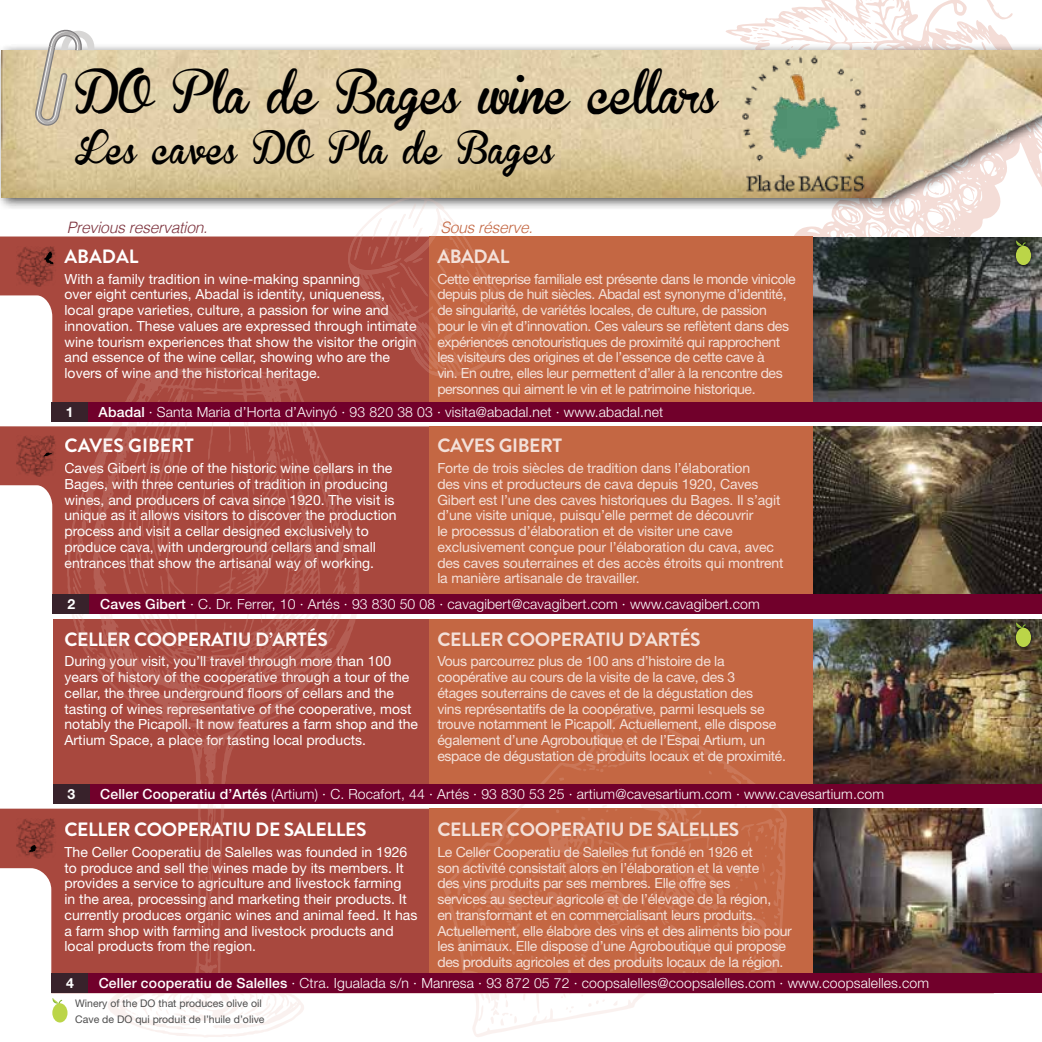
<style>
.page{position:relative;width:1042px;height:1042px;background:#fff}
.page>*{position:absolute;margin:0;border:0;box-sizing:border-box;transform-origin:0 0}
.t1{font:42px "Brannboll Fet";letter-spacing:-.03em;color:#000}
.t2{font:31.5px "Brannboll Fet";color:#000}
.t3{font:700 19.25px "Brandon Grotesque";letter-spacing:-.02em;color:#fff}
.t4{font:700 19.25px "Brandon Grotesque";color:#fff}
.t5{font:italic 300 15.75px "Helvetica";letter-spacing:-.02em;color:#7e333e}
.t6{font:italic 300 15.75px "Helvetica";letter-spacing:-.02em;color:#c46743}
.t7{font:14px/15.8px "Helvetica Neue LT Std";letter-spacing:-.01em;color:#fff}
.t8{font:14px/15.8px "Helvetica Neue LT Std";letter-spacing:-.03em;color:#fff}
.t9{font:300 14px "Helvetica Neue LT Std";letter-spacing:.01em;color:#fff}
.t10{font:700 14px "Helvetica Neue LT Std";color:#fff}
.t11{font:10.5px/15px "Helvetica Neue LT Std";color:#4d4d4d}
.s1{font-weight:500}
</style>
<div class="page">
<svg style="left:0;top:426px;width:429px;height:168px;fill:#a8483e"></svg>
<svg style="left:726px;top:0;width:287px;height:237px"></svg>
<svg style="left:742px;top:17px;width:146px;height:26px"></svg>
<img style="left:813px;top:426px;width:229px;height:168px">
<img style="left:813px;top:619px;width:229px;height:165px">
<div style="left:429px;top:426px;width:384px;height:184px;background:#c46743"></div>
<div style="left:53px;top:619px;width:709px;height:184px;background:#a8483e"></div>
<div style="left:429px;top:619px;width:384px;height:184px;background:#c46743"></div>
<svg style="left:0;top:808px;width:429px;height:165px;fill:#a8483e"></svg>
<img style="left:813px;top:808px;width:229px;height:165px">
<div style="left:429px;top:808px;width:384px;height:185px;background:#c46743"></div>
<div style="left:0;top:43px;width:1042px;height:168px;background:#000;opacity:.75"></div>
<img style="left:2px;top:50px;width:1040px;height:147px">
<svg style="left:34px;top:29px;width:61px;height:98px;background:#d7ccb3"></svg>
<img style="left:813px;top:237px;width:229px;height:165px">
<svg style="left:0;top:236px;width:429px;height:166px;background:#b25d54"></svg>
<div style="left:429px;top:236px;width:384px;height:174px;background:#c46743"></div>
<svg style="left:347px;top:196px;width:164px;height:181px"></svg>
<svg style="left:442px;top:712px;width:346px;height:325px"></svg>
<img style="left:17px;top:246px;width:48px;height:40px">
<svg style="left:44px;top:252px;width:9px;height:12px"></svg>
<img style="left:17px;top:436px;width:48px;height:40px">
<svg style="left:44px;top:452px;width:8px;height:4px"></svg>
<img style="left:17px;top:818px;width:48px;height:40px">
<svg style="left:29px;top:845px;width:8px;height:7px"></svg>
<svg style="left:67px;top:367px;width:292px;height:670px;fill:#a8483e"></svg>
<svg style="left:208px;top:422px;width:6px;height:38px"></svg>
<svg style="left:228px;top:422px;width:3px;height:30px"></svg>
<svg style="left:142px;top:633px;width:15px;height:21px"></svg>
<svg style="left:202px;top:484px;width:8px;height:45px"></svg>
<svg style="left:246px;top:472px;width:8px;height:55px"></svg>
<svg style="left:180px;top:632px;width:8px;height:12px"></svg>
<svg style="left:242px;top:422px;width:13px;height:44px"></svg>
<svg style="left:237px;top:582px;width:4px;height:3px"></svg>
<svg style="left:259px;top:614px;width:8px;height:9px"></svg>
<svg style="left:237px;top:560px;width:16px;height:14px"></svg>
<svg style="left:211px;top:647px;width:22px;height:6px"></svg>
<svg style="left:163px;top:655px;width:10px;height:13px"></svg>
<svg style="left:181px;top:664px;width:15px;height:12px"></svg>
<svg style="left:262px;top:442px;width:41px;height:107px;background:#ab4e44"></svg>
<svg style="left:121px;top:389px;width:72px;height:235px;background:#ae544b"></svg>
<svg style="left:73px;top:570px;width:18px;height:74px"></svg>
<svg style="left:131px;top:993px;width:59px;height:32px"></svg>
<svg style="left:204px;top:805px;width:12px;height:144px;background:#ad5147"></svg>
<svg style="left:342px;top:567px;width:4px;height:8px"></svg>
<svg style="left:208px;top:1006px;width:10px;height:2px"></svg>
<svg style="left:193px;top:730px;width:3px;height:7px"></svg>
<svg style="left:291px;top:560px;width:11px;height:11px"></svg>
<svg style="left:279px;top:647px;width:13px;height:9px"></svg>
<svg style="left:232px;top:993px;width:44px;height:28px"></svg>
<svg style="left:288px;top:623px;width:11px;height:16px"></svg>
<svg style="left:286px;top:614px;width:8px;height:2px"></svg>
<svg style="left:300px;top:588px;width:9px;height:6px"></svg>
<svg style="left:236px;top:666px;width:13px;height:12px"></svg>
<svg style="left:251px;top:650px;width:3px;height:7px"></svg>
<div style="left:53px;top:594px;width:989px;height:20px;background:#71002b"></div>
<div style="left:52px;top:594px;width:37px;height:20px;background:#38222b"></div>
<div style="left:51px;top:402px;width:991px;height:20px;background:#71002b"></div>
<div style="left:51px;top:402px;width:37px;height:20px;background:#38222b"></div>
<div style="left:53px;top:784px;width:989px;height:19px;background:#71002b"></div>
<div style="left:53px;top:784px;width:37px;height:19px;background:#38222b"></div>
<div style="left:51px;top:973px;width:991px;height:20px;background:#71002b"></div>
<div style="left:51px;top:973px;width:37px;height:20px;background:#38222b"></div>
<img style="left:737px;top:50px;width:144px;height:147px">
<div style="left:1010px;top:236px;width:26px;height:34px;background:#000;opacity:.75"></div>
<svg style="left:1015px;top:240px;width:11px;height:11px"></svg>
<div style="left:1016px;top:246px;width:15px;height:19px;background:#bbd548;border-radius:50%"></div>
<div style="left:1010px;top:618px;width:26px;height:34px;background:#000;opacity:.75"></div>
<svg style="left:1015px;top:622px;width:11px;height:10px"></svg>
<div style="left:1016px;top:628px;width:15px;height:19px;background:#bbd548;border-radius:50%"></div>
<svg style="left:52px;top:998px;width:10px;height:6px"></svg>
<div style="left:52px;top:1003px;width:15px;height:19px;background:#bbd548;border-radius:50%"></div>
<h1 class="t1" style="left:75px;top:72px;width:644px">DO Pla de Bages wine cellars</h1>
<h2 class="t2" style="left:75px;top:133px;width:480px">Les caves DO Pla de Bages</h2>
<p class="t5" style="left:67px;top:214px;width:142px">Previous reservation.</p>
<p class="t6" style="left:440px;top:214px;width:94px">Sous réserve.</p>
<h3 class="t3" style="left:65px;top:243px;width:75px">ABADAL</h3>
<p class="t7" style="left:65px;top:271px;width:353px">With a family tradition in wine-making spanning<br>over eight centuries, Abadal is identity, uniqueness, local grape varieties, culture, a passion for wine and innovation. These values are expressed through intimate wine tourism experiences that show the visitor the origin and essence of the wine cellar, showing who are the lovers of wine and the historical heritage.</p>
<h3 class="t3" style="left:437px;top:243px;width:74px">ABADAL</h3>
<p class="t8" style="left:437px;top:271px;width:360px">Cette entreprise familiale est présente dans le monde vinicole depuis plus de huit siècles. Abadal est synonyme d’identité, de singularité, de variétés locales, de culture, de passion pour le vin et d’innovation. Ces valeurs se reflètent dans des expériences œnotouristiques de proximité qui rapprochent les visiteurs des origines et de l’essence de cette cave à<br>vin. En outre, elles leur permettent d’aller à la rencontre des personnes qui aiment le vin et le patrimoine historique.</p>
<p class="t10" style="left:66px;top:403px;width:9px">1</p>
<p class="t9" style="left:99px;top:403px;width:566px"><span class="s1">Abadal</span> · Santa Maria d’Horta d’Avinyó · 93 820 38 03 · visita@abadal.net · www.abadal.net</p>
<h3 class="t4" style="left:65px;top:432px;width:131px">CAVES GIBERT</h3>
<p class="t7" style="left:65px;top:460px;width:334px">Caves Gibert is one of the historic wine cellars in the Bages, with three centuries of tradition in producing wines, and producers of cava since 1920. The visit is unique as it allows visitors to discover the production process and visit a cellar designed exclusively to produce cava, with underground cellars and small entrances that show the artisanal way of working.</p>
<h3 class="t3" style="left:437px;top:432px;width:126px">CAVES GIBERT</h3>
<p class="t7" style="left:437px;top:460px;width:348px">Forte de trois siècles de tradition dans l’élaboration<br>des vins et producteurs de cava depuis 1920, Caves Gibert est l’une des caves historiques du Bages. Il s’agit d’une visite unique, puisqu’elle permet de découvrir<br>le processus d’élaboration et de visiter une cave exclusivement conçue pour l’élaboration du cava, avec des caves souterraines et des accès étroits qui montrent la manière artisanale de travailler.</p>
<p class="t10" style="left:68px;top:595px;width:9px">2</p>
<p class="t9" style="left:100px;top:596px;width:661px"><span class="s1">Caves Gibert</span> · C. Dr. Ferrer, 10 · Artés · 93 830 50 08 · cavagibert@cavagibert.com · www.cavagibert.com</p>
<h3 class="t3" style="left:65px;top:625px;width:265px">CELLER COOPERATIU D’ARTÉS</h3>
<p class="t7" style="left:65px;top:653px;width:355px">During your visit, you’ll travel through more than 100 years of history of the cooperative through a tour of the cellar, the three underground floors of cellars and the tasting of wines representative of the cooperative, most notably the Picapoll. It now features a farm shop and the Artium Space, a place for tasting local products.</p>
<h3 class="t3" style="left:437px;top:625px;width:265px">CELLER COOPERATIU D’ARTÉS</h3>
<p class="t7" style="left:437px;top:653px;width:350px">Vous parcourrez plus de 100 ans d’histoire de la coopérative au cours de la visite de la cave, des 3<br>étages souterrains de caves et de la dégustation des<br>vins représentatifs de la coopérative, parmi lesquels se trouve notamment le Picapoll. Actuellement, elle dispose également d’une Agroboutique et de l’Espai Artium, un espace de dégustation de produits locaux et de proximité.</p>
<p class="t10" style="left:68px;top:785px;width:9px">3</p>
<p class="t9" style="left:100px;top:785px;width:785px"><span class="s1">Celler Cooperatiu d’Artés</span> (Artium) · C. Rocafort, 44 · Artés · 93 830 53 25 · artium@cavesartium.com · www.cavesartium.com</p>
<h3 class="t3" style="left:65px;top:816px;width:304px">CELLER COOPERATIU DE SALELLES</h3>
<p class="t7" style="left:65px;top:844px;width:354px">The Celler Cooperatiu de Salelles was founded in 1926 to produce and sell the wines made by its members. It provides a service to agriculture and livestock farming<br>in the area, processing and marketing their products. It currently produces organic wines and animal feed. It has a farm shop with farming and livestock products and local products from the region.</p>
<h3 class="t3" style="left:437px;top:816px;width:304px">CELLER COOPERATIU DE SALELLES</h3>
<p class="t7" style="left:437px;top:844px;width:356px">Le Celler Cooperatiu de Salelles fut fondé en 1926 et<br>son activité consistait alors en l’élaboration et la vente<br>des vins produits par ses membres. Elle offre ses<br>services au secteur agricole et de l’élevage de la région,<br>en transformant et en commercialisant leurs produits.<br>Actuellement, elle élabore des vins et des aliments bio pour les animaux. Elle dispose d’une Agroboutique qui propose des produits agricoles et des produits locaux de la région.</p>
<p class="t10" style="left:66px;top:974px;width:9px">4</p>
<p class="t9" style="left:99px;top:975px;width:832px"><span class="s1">Celler cooperatiu de Salelles</span> · Ctra. Igualada s/n · Manresa · 93 872 05 72 · coopsalelles@coopsalelles.com · www.coopsalelles.com</p>
<p class="t11" style="left:75px;top:996px;width:191px">Winery of the DO that produces olive oil<br>Cave de DO qui produit de l’huile d’olive</p>
</div>
